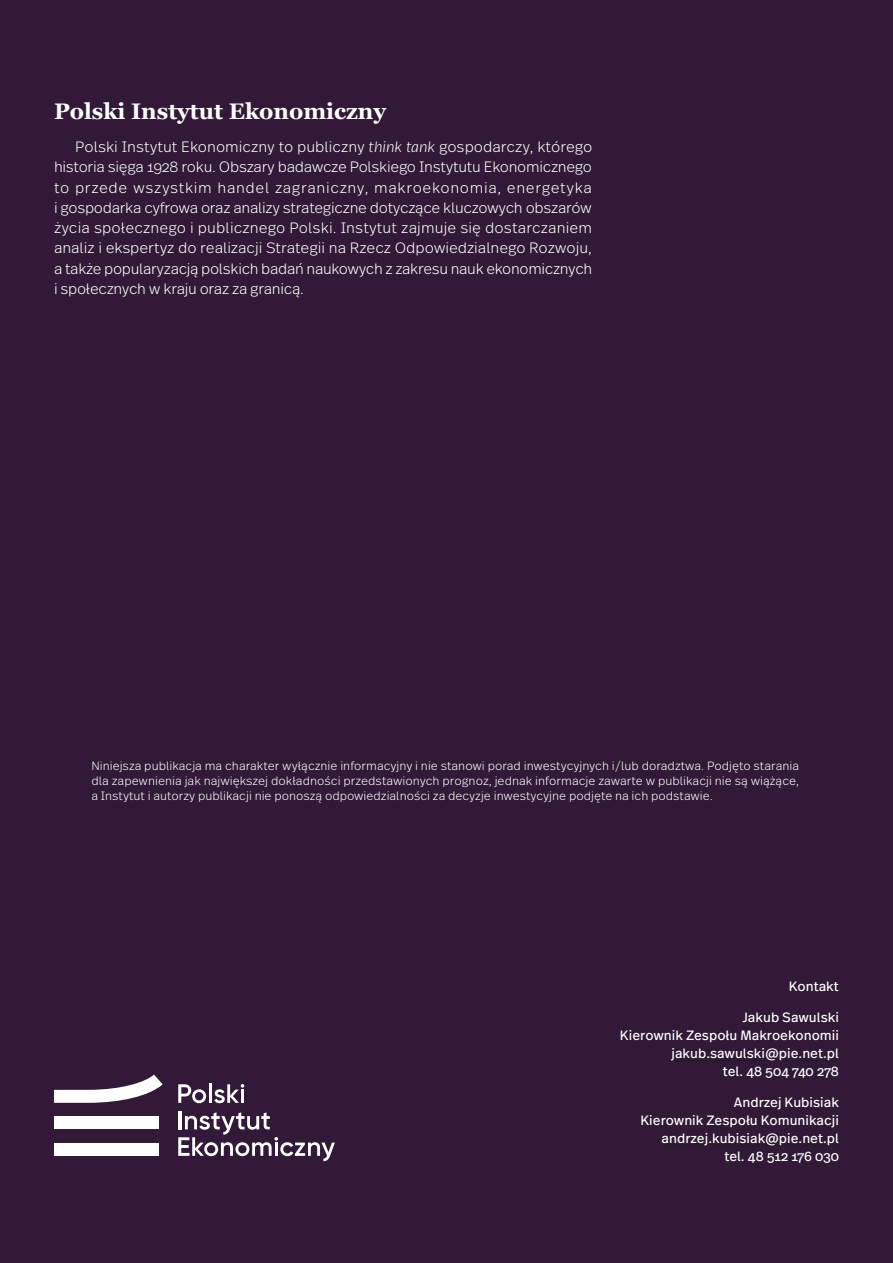
<style>
.page{position:relative;width:893px;height:1263px;background:#311937}
.page>*{position:absolute;margin:0;border:0;box-sizing:border-box;transform-origin:0 0}
.t1{font:700 22.5px "Georgia";color:#fff}
.t2{font:300 15px/20.2px "Real Text Pro";letter-spacing:-.02em;color:#fff;text-align:justify}
.t3{font:13.5px/18px "Real Text Pro";color:#fff;text-align:right}
.t4{font:300 12px/15px "Real Text Pro";color:#fff;text-align:justify}
.s1{font-style:italic}
</style>
<div class="page">
<div style="left:54px;top:1143px;width:104px;height:13px;background:#fff"></div>
<svg style="left:54px;top:1074px;width:109px;height:29px"></svg>
<div style="left:54px;top:1116px;width:104px;height:13px;background:#fff"></div>
<hr style="left:178px;top:1111px;width:3px;height:18px;background:#fff">
<svg style="left:178px;top:1112px;width:157px;height:49px"></svg>
<svg style="left:178px;top:1084px;width:28px;height:19px"></svg>
<hr style="left:209px;top:1083px;width:3px;height:20px;background:#fff">
<svg style="left:214px;top:1084px;width:30px;height:19px"></svg>
<hr style="left:241px;top:1089px;width:3px;height:14px;background:#fff">
<hr style="left:671px;top:1060px;width:168px;height:1px;background:#231f20">
<hr style="left:661px;top:1145px;width:178px;height:1px;background:#231f20">
<h1 class="t1" style="left:54px;top:97px;width:334px">Polski Instytut Ekonomiczny</h1>
<p class="t2" style="left:54px;top:136px;width:540px;text-indent:21px">Polski Instytut Ekonomiczny to publiczny <span class="s1">think tank</span> gospodarczy, którego historia sięga 1928 roku. Obszary badawcze Polskiego Instytutu Ekonomicznego to przede wszystkim handel zagraniczny, makroekonomia, energetyka i gospodarka cyfrowa oraz analizy strategiczne dotyczące kluczowych obszarów życia społecznego i publicznego Polski. Instytut zajmuje się dostarczaniem analiz i ekspertyz do realizacji Strategii na Rzecz Odpowiedzialnego Rozwoju, a także popularyzacją polskich badań naukowych z zakresu nauk ekonomicznych i społecznych w kraju oraz za granicą.</p>
<p class="t4" style="left:91px;top:757px;width:709px">Niniejsza publikacja ma charakter wyłącznie informacyjny i nie stanowi porad inwestycyjnych i/lub doradztwa. Podjęto starania dla zapewnienia jak największej dokładności przedstawionych prognoz, jednak informacje zawarte w publikacji nie są wiążące, a Instytut i autorzy publikacji nie ponoszą odpowiedzialności za decyzje inwestycyjne podjęte na ich podstawie.</p>
<p class="t3" style="left:789px;top:977px;width:52px">Kontakt</p>
<p class="t3" style="left:620px;top:1008px;width:221px">Jakub Sawulski<br>Kierownik Zespołu Makroekonomii jakub.sawulski@pie.net.pl<br>tel. 48 504 740 278</p>
<p class="t3" style="left:640px;top:1093px;width:200px">Andrzej Kubisiak<br>Kierownik Zespołu Komunikacji andrzej.kubisiak@pie.net.pl tel. 48 512 176 030</p>
</div>
